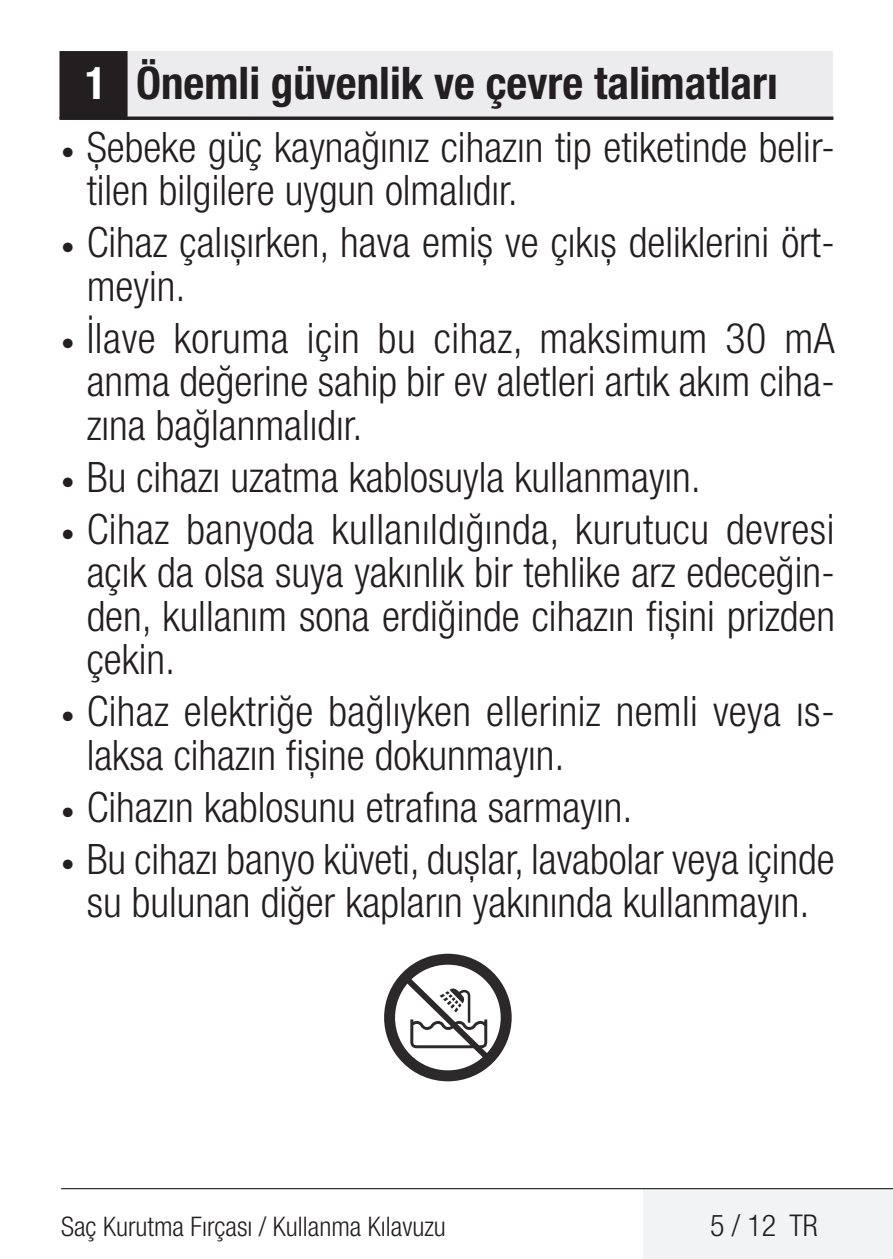
<style>
.page{position:relative;width:893px;height:1259px;background:#fff}
.page>*{position:absolute;margin:0;border:0;box-sizing:border-box;transform-origin:0 0}
.t1{font:700 condensed 45px "Helvetica Neue LT Pro";color:#231f20}
.t2{font:300 condensed 42px/43.5px "Helvetica Neue LT Pro";color:#231f20}
.t3{font:300 condensed 30px "Helvetica Neue LT Pro";color:#231f20}
.t4{font:300 condensed 27px "Helvetica Neue LT Pro";color:#231f20}
.s1{color:#fff}
.s2{font-weight:700;font-size:27px}
</style>
<div class="page">
<div style="left:644px;top:1188px;width:249px;height:71px;background:#f2f3f4"></div>
<hr style="left:61px;top:1188px;width:832px;height:1px;background:#000">
<div style="left:60px;top:51px;width:773px;height:68px;background:#ececee"></div>
<hr style="left:60px;top:117px;width:773px;height:3px;background:#231f20">
<div style="left:61px;top:53px;width:65px;height:65px;background:#231f20"></div>
<div style="left:60px;top:51px;width:68px;height:68px;border:3px solid #231f20"></div>
<svg style="left:384px;top:953px;width:128px;height:128px"></svg>
<p class="t1" style="left:85px;top:56px;width:694px"><span class="s1">1</span> Önemli güvenlik ve çevre talimatları</p>
<p class="t2" style="left:87px;top:125px;width:750px;text-indent:-26px"><span class="s2">•</span> Şebeke güç kaynağınız cihazın tip etiketinde belir&shy;tilen bilgilere uygun olmalıdır.</p>
<p class="t2" style="left:87px;top:220px;width:750px;text-indent:-26px"><span class="s2">•</span> Cihaz çalışırken, hava emiş ve çıkış deliklerini ört&shy;meyin.</p>
<p class="t2" style="left:87px;top:316px;width:750px;text-align:justify;text-indent:-26px"><span class="s2">•</span> İlave koruma için bu cihaz, maksimum 30 mA anma değerine sahip bir ev aletleri artık akım ciha&shy;zına bağlanmalıdır.</p>
<p class="t2" style="left:61px;top:455px;width:641px"><span class="s2">•</span> Bu cihazı uzatma kablosuyla kullanmayın.</p>
<p class="t2" style="left:87px;top:507px;width:750px;text-align:justify;text-indent:-26px"><span class="s2">•</span> Cihaz banyoda kullanıldığında, kurutucu devresi açık da olsa suya yakınlık bir tehlike arz edeceğin&shy;den, kullanım sona erdiğinde cihazın fişini prizden çekin.</p>
<p class="t2" style="left:87px;top:689px;width:750px;text-indent:-26px"><span class="s2">•</span> Cihaz elektriğe bağlıyken elleriniz nemli veya ıs&shy;laksa cihazın fişine dokunmayın.</p>
<p class="t2" style="left:61px;top:785px;width:573px"><span class="s2">•</span> Cihazın kablosunu etrafına sarmayın.</p>
<p class="t2" style="left:61px;top:837px;width:775px;text-align:center"><span class="s2">•</span> Bu cihazı banyo küveti, duşlar, lavabolar veya içinde su bulunan diğer kapların yakınında kullanmayın.</p>
<p class="t4" style="left:61px;top:1210px;width:386px">Saç Kurutma Fırçası / Kullanma Kılavuzu</p>
<p class="t3" style="left:710px;top:1208px;width:109px">5 / 12 TR</p>
</div>
